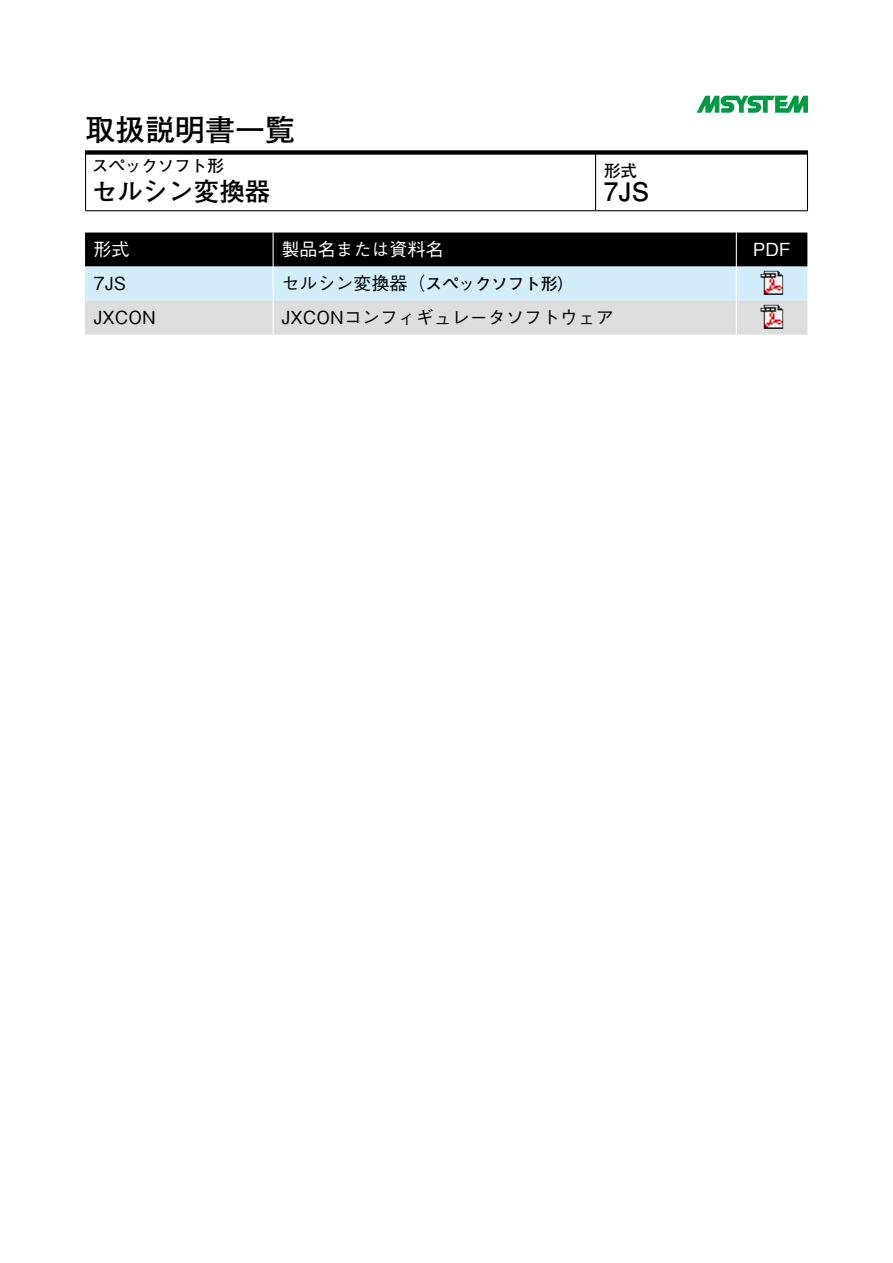
<style>
.page{position:relative;width:893px;height:1263px;background:#fff}
.page>*{position:absolute;margin:0;border:0;box-sizing:border-box;transform-origin:0 0}
.t1{font:700 30px "Futo Go B101 Pro";color:#000}
.t2{font:700 25.5px "Futo Go B101 Pro";color:#000}
.t3{font:500 18px "Gothic BBB Pro";color:#000}
.t4{font:500 18px "Gothic BBB Pro";color:#fff}
.t5{font:700 16.5px "Futo Go B101 Pro";color:#000}
.s1{font-family:"Gothic BBB Pro";font-weight:500;font-size:18px}
</style>
<div class="page">
<div style="left:85px;top:150px;width:723px;height:5px;background:#000"></div>
<hr style="left:595px;top:154px;width:1px;height:56px;background:#000">
<hr style="left:85px;top:154px;width:1px;height:56px;background:#000">
<hr style="left:807px;top:154px;width:1px;height:56px;background:#000">
<hr style="left:85px;top:210px;width:511px;height:1px;background:#000">
<hr style="left:596px;top:210px;width:212px;height:1px;background:#000">
<svg style="left:85px;top:233px;width:722px;height:102px;background:#90999d"></svg>
<hr style="left:273px;top:233px;width:1px;height:34px;background:#fff">
<hr style="left:736px;top:233px;width:1px;height:34px;background:#fff">
<hr style="left:273px;top:267px;width:1px;height:34px;background:#fff">
<hr style="left:736px;top:267px;width:1px;height:34px;background:#fff">
<hr style="left:273px;top:301px;width:1px;height:34px;background:#fff">
<hr style="left:736px;top:301px;width:1px;height:34px;background:#fff">
<img style="left:761px;top:271px;width:22px;height:24px">
<img style="left:761px;top:305px;width:22px;height:24px">
<svg style="left:697px;top:96px;width:111px;height:17px"></svg>
<h1 class="t1" style="left:85px;top:106px;width:211px">取扱説明書一覧</h1>
<p class="t5" style="left:92px;top:153px;width:133px">スペックソフト形</p>
<h2 class="t2" style="left:92px;top:171px;width:180px">セルシン変換器</h2>
<p class="t4" style="left:94px;top:235px;width:37px">形式</p>
<p class="t3" style="left:94px;top:269px;width:34px">7JS</p>
<p class="t4" style="left:282px;top:235px;width:163px">製品名または資料名</p>
<p class="t5" style="left:282px;top:270px;width:294px"><span class="s1">セルシン変換器（</span>スペックソフト形(</p>
<p class="t5" style="left:604px;top:157px;width:34px">形式</p>
<h2 class="t2" style="left:604px;top:171px;width:47px">7JS</h2>
<p class="t3" style="left:94px;top:303px;width:64px">JXCON</p>
<p class="t3" style="left:282px;top:303px;width:334px">JXCONコンフィギュレータソフトウェア</p>
<p class="t4" style="left:753px;top:235px;width:39px">PDF</p>
</div>
